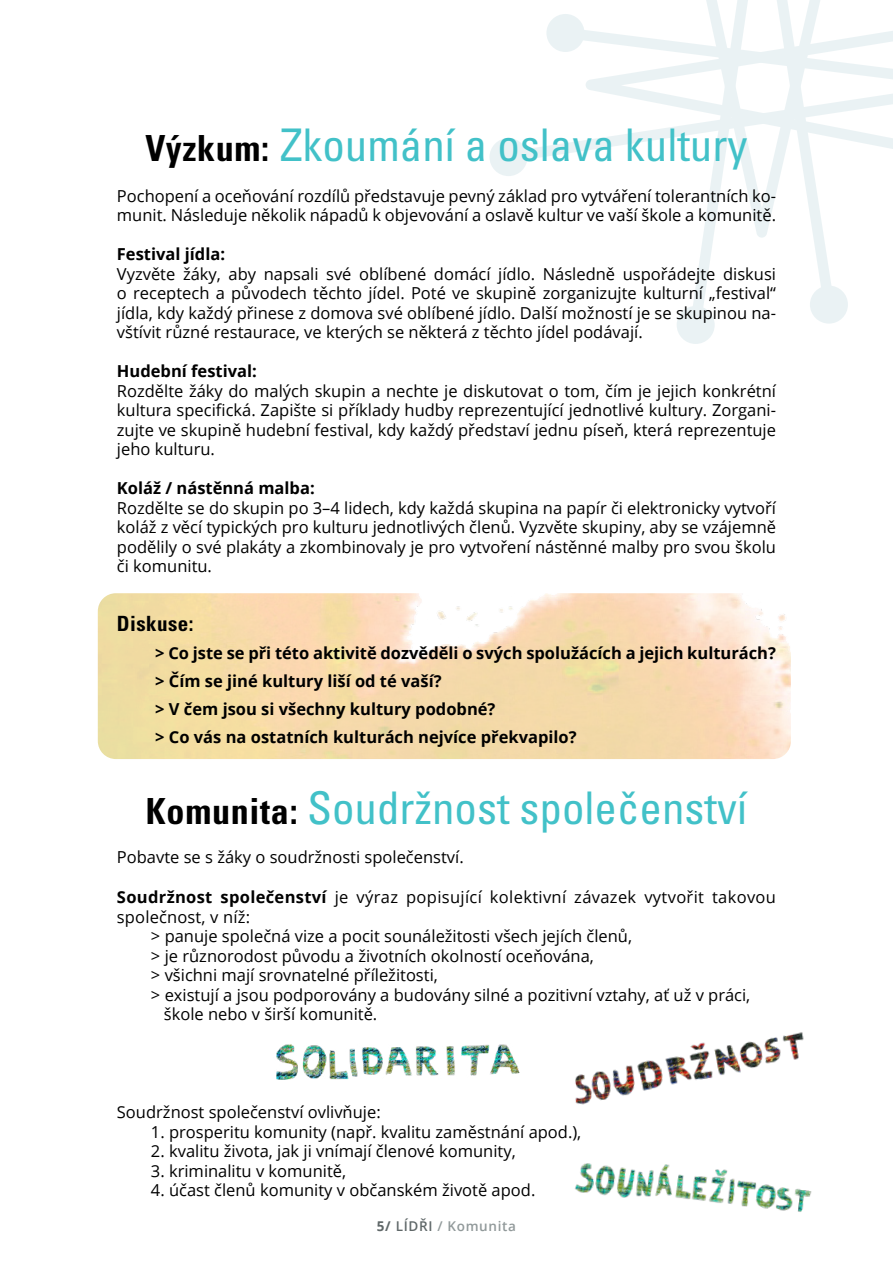
<style>
.page{position:relative;width:893px;height:1263px;background:#fff}
.page>*{position:absolute;margin:0;border:0;box-sizing:border-box;transform-origin:0 0}
.t1{font:condensed 45px "Univers CE";color:#42c1c8}
.t2{font:700 condensed 21px "Univers CE";letter-spacing:.02em;color:#000}
.t3{font:16.5px/19.5px "Open Sans";color:#000;text-align:justify}
.t4{font:700 16.5px/28px "Open Sans";color:#000}
.t5{font:16.5px "Open Sans";letter-spacing:.02em;color:#000}
.t6{font:600 13.5px "Open Sans";letter-spacing:.05em;color:#91999a}
.s1{font-weight:700;font-size:36px;color:#000}
.s2{font-weight:700}
.s3{font-weight:700;color:#606869}
.s4{color:#606869}
</style>
<div class="page">
<svg style="left:691px;top:238px;width:143px;height:70px"></svg>
<svg style="left:515px;top:28px;width:71px;height:132px"></svg>
<svg style="left:586px;top:0;width:307px;height:238px"></svg>
<div style="left:810px;top:286px;width:38px;height:38px;background:#eaf2f4;border-radius:50%"></div>
<div style="left:677px;top:306px;width:38px;height:38px;background:#eaf2f4;border-radius:50%"></div>
<div style="left:489px;top:138px;width:38px;height:38px;background:#eaf2f4;border-radius:50%"></div>
<div style="left:546px;top:14px;width:38px;height:38px;background:#eaf2f4;border-radius:50%"></div>
<img style="left:276px;top:1044px;width:244px;height:36px">
<img style="left:575px;top:1032px;width:229px;height:73px">
<img style="left:575px;top:1163px;width:237px;height:49px">
<h1 class="t1" style="left:146px;top:120px;width:603px"><span class="s1">Výzkum:</span> Zkoumání a oslava kultury</h1>
<p class="t3" style="left:117px;top:186px;width:661px">Pochopení a oceňování rozdílů představuje pevný základ pro vytváření tolerantních ko&shy;munit. Následuje několik nápadů k objevování a oslavě kultur ve vaší škole a komunitě.</p>
<p class="t4" style="left:117px;top:240px;width:110px">Festival jídla:</p>
<p class="t3" style="left:117px;top:264px;width:661px">Vyzvěte žáky, aby napsali své oblíbené domácí jídlo. Následně uspořádejte diskusi o receptech a původech těchto jídel. Poté ve skupině zorganizujte kulturní „festival“ jídla, kdy každý přinese z domova své oblíbené jídlo. Další možností je se skupinou na&shy;vštívit různé restaurace, ve kterých se některá z těchto jídel podávají.</p>
<p class="t4" style="left:117px;top:357px;width:141px">Hudební festival:</p>
<p class="t3" style="left:117px;top:381px;width:661px">Rozdělte žáky do malých skupin a nechte je diskutovat o tom, čím je jejich konkrétní kultura specifická. Zapište si příklady hudby reprezentující jednotlivé kultury. Zorgani&shy;zujte ve skupině hudební festival, kdy každý představí jednu píseň, která reprezentuje jeho kulturu.</p>
<p class="t4" style="left:117px;top:474px;width:199px">Koláž / nástěnná malba:</p>
<p class="t3" style="left:117px;top:498px;width:661px">Rozdělte se do skupin po 3–4 lidech, kdy každá skupina na papír či elektronicky vytvoří koláž z věcí typických pro kulturu jednotlivých členů. Vyzvěte skupiny, aby se vzájemně podělily o své plakáty a zkombinovaly je pro vytvoření nástěnné malby pro svou školu či komunitu.</p>
<p class="t2" style="left:117px;top:612px;width:78px">Diskuse:</p>
<p class="t4" style="left:155px;top:638px;width:622px">&gt; Co jste se při této aktivitě dozvěděli o svých spolužácích a jejich kulturách? &gt; Čím se jiné kultury liší od té vaší?<br>&gt; V čem jsou si všechny kultury podobné?<br>&gt; Co vás na ostatních kulturách nejvíce překvapilo?</p>
<h1 class="t1" style="left:146px;top:783px;width:603px"><span class="s1">Komunita:</span> Soudržnost společenství</h1>
<p class="t3" style="left:117px;top:847px;width:348px">Pobavte se s žáky o soudržnosti společenství.</p>
<p class="t5" style="left:117px;top:886px;width:661px"><span class="s2">Soudržnost společenství</span> je výraz popisující kolektivní závazek vytvořit takovou</p>
<p class="t3" style="left:117px;top:907px;width:135px">společnost, v níž:</p>
<p class="t3" style="left:151px;top:926px;width:483px">&gt; panuje společná vize a pocit sounáležitosti všech jejích členů,</p>
<p class="t3" style="left:151px;top:946px;width:444px">&gt; je různorodost původu a životních okolností oceňována,</p>
<p class="t3" style="left:151px;top:965px;width:288px">&gt; všichni mají srovnatelné příležitosti,</p>
<p class="t3" style="left:151px;top:985px;width:601px">&gt; existují a jsou podporovány a budovány silné a pozitivní vztahy, ať už v práci,</p>
<p class="t3" style="left:164px;top:1004px;width:215px">škole nebo v širší komunitě.</p>
<p class="t3" style="left:117px;top:1102px;width:265px">Soudržnost společenství ovlivňuje:</p>
<p class="t3" style="left:151px;top:1121px;width:432px">1. prosperitu komunity (např. kvalitu zaměstnání apod.),</p>
<p class="t3" style="left:151px;top:1141px;width:366px">2. kvalitu života, jak ji vnímají členové komunity,</p>
<p class="t3" style="left:151px;top:1160px;width:197px">3. kriminalitu v komunitě,</p>
<p class="t3" style="left:151px;top:1180px;width:386px">4. účast členů komunity v občanském životě apod.</p>
<p class="t6" style="left:377px;top:1216px;width:141px"><span class="s3">5/</span> <span class="s4">LÍDŘI</span> / Komunita</p>
</div>
